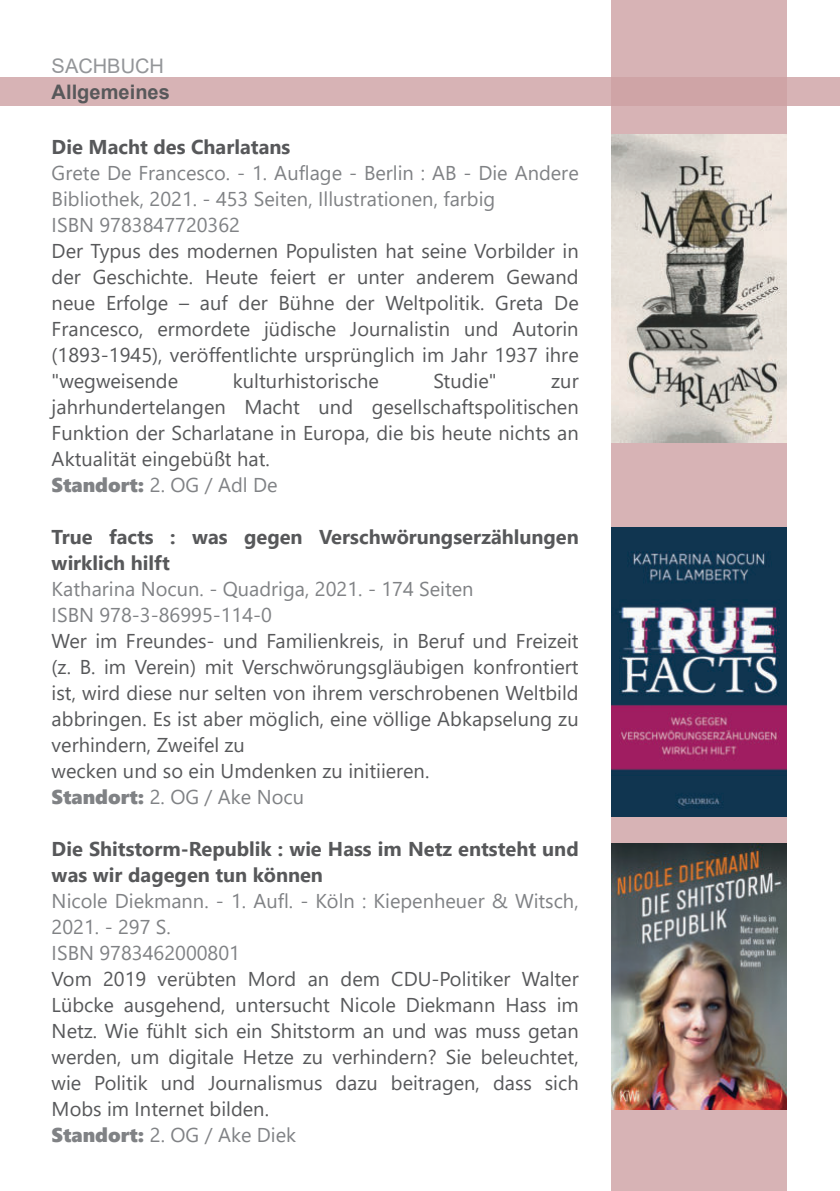
<style>
.page{position:relative;width:840px;height:1191px;background:#fff}
.page>*{position:absolute;margin:0;border:0;box-sizing:border-box;transform-origin:0 0}
.t1{font:20px/26px "Segoe UI";color:#57585a}
.t2{font:20px/26px "Segoe UI";color:#808285}
.t3{font:700 20px/26px "Segoe UI";color:#57585a}
.t4{font:700 20px "Arial";color:#57585a}
.t5{font:20px "Arial";color:#939598}
.s1{font-family:"Segoe UI Black";color:#808285}
.s2{color:#808285}
</style>
<div class="page">
<div style="left:611px;top:0;width:175px;height:1191px;background:#d7b3b5"></div>
<div style="left:0;top:77px;width:839px;height:28px;background:#cea1a3;opacity:.8"></div>
<img style="left:611px;top:135px;width:175px;height:307px">
<img style="left:611px;top:527px;width:175px;height:290px">
<img style="left:611px;top:843px;width:175px;height:266px">
<p class="t5" style="left:52px;top:52px;width:114px">SACHBUCH</p>
<p class="t4" style="left:52px;top:78px;width:120px">Allgemeines</p>
<p class="t3" style="left:52px;top:132px;width:240px">Die Macht des Charlatans</p>
<p class="t2" style="left:52px;top:158px;width:528px">Grete De Francesco. ‐ 1. Auflage ‐ Berlin : AB ‐ Die Andere<br>Bibliothek, 2021. ‐ 453 Seiten, Illustrationen, farbig<br>ISBN 9783847720362</p>
<p class="t1" style="left:52px;top:236px;width:528px;text-align:justify">Der Typus des modernen Populisten hat seine Vorbilder in der Geschichte. Heute feiert er unter anderem Gewand neue Erfolge – auf der Bühne der Weltpolitik. Greta De Francesco, ermordete jüdische Journalistin und Autorin ﴾1893‐1945﴿, veröffentlichte ursprünglich im Jahr 1937 ihre "wegweisende</p>
<p class="t1" style="left:233px;top:366px;width:147px">kulturhistorische</p>
<p class="t1" style="left:433px;top:366px;width:65px">Studie"</p>
<p class="t1" style="left:52px;top:366px;width:528px;text-indent:499px">zur jahrhundertelangen Macht und gesellschaftspolitischen Funktion der Scharlatane in Europa, die bis heute nichts an Aktualität eingebüßt hat.<br><span class="s1">Standort:</span> <span class="s2">2. OG / Adl De</span></p>
<p class="t3" style="left:52px;top:522px;width:528px">True facts : was gegen Verschwörungserzählungen wirklich hilft</p>
<p class="t2" style="left:52px;top:574px;width:423px">Katharina Nocun. ‐ Quadriga, 2021. ‐ 174 Seiten<br>ISBN 978‐3‐86995‐114‐0</p>
<p class="t1" style="left:52px;top:626px;width:528px">Wer im Freundes‐ und Familienkreis, in Beruf und Freizeit ﴾z. B. im Verein﴿ mit Verschwörungsgläubigen konfrontiert ist, wird diese nur selten von ihrem verschrobenen Weltbild abbringen. Es ist aber möglich, eine völlige Abkapselung zu verhindern, Zweifel zu<br>wecken und so ein Umdenken zu initiieren.<br><span class="s1">Standort:</span> <span class="s2">2. OG / Ake Nocu</span></p>
<p class="t3" style="left:52px;top:834px;width:528px">Die Shitstorm‐Republik : wie Hass im Netz entsteht und was wir dagegen tun können</p>
<p class="t2" style="left:52px;top:886px;width:528px">Nicole Diekmann. ‐ 1. Aufl. ‐ Köln : Kiepenheuer &amp; Witsch,<br>2021. ‐ 297 S.<br>ISBN 9783462000801</p>
<p class="t1" style="left:52px;top:964px;width:528px">Vom 2019 verübten Mord an dem CDU‐Politiker Walter Lübcke ausgehend, untersucht Nicole Diekmann Hass im Netz. Wie fühlt sich ein Shitstorm an und was muss getan werden, um digitale Hetze zu verhindern? Sie beleuchtet, wie Politik und Journalismus dazu beitragen, dass sich Mobs im Internet bilden.<br><span class="s1">Standort:</span> <span class="s2">2. OG / Ake Diek</span></p>
</div>
